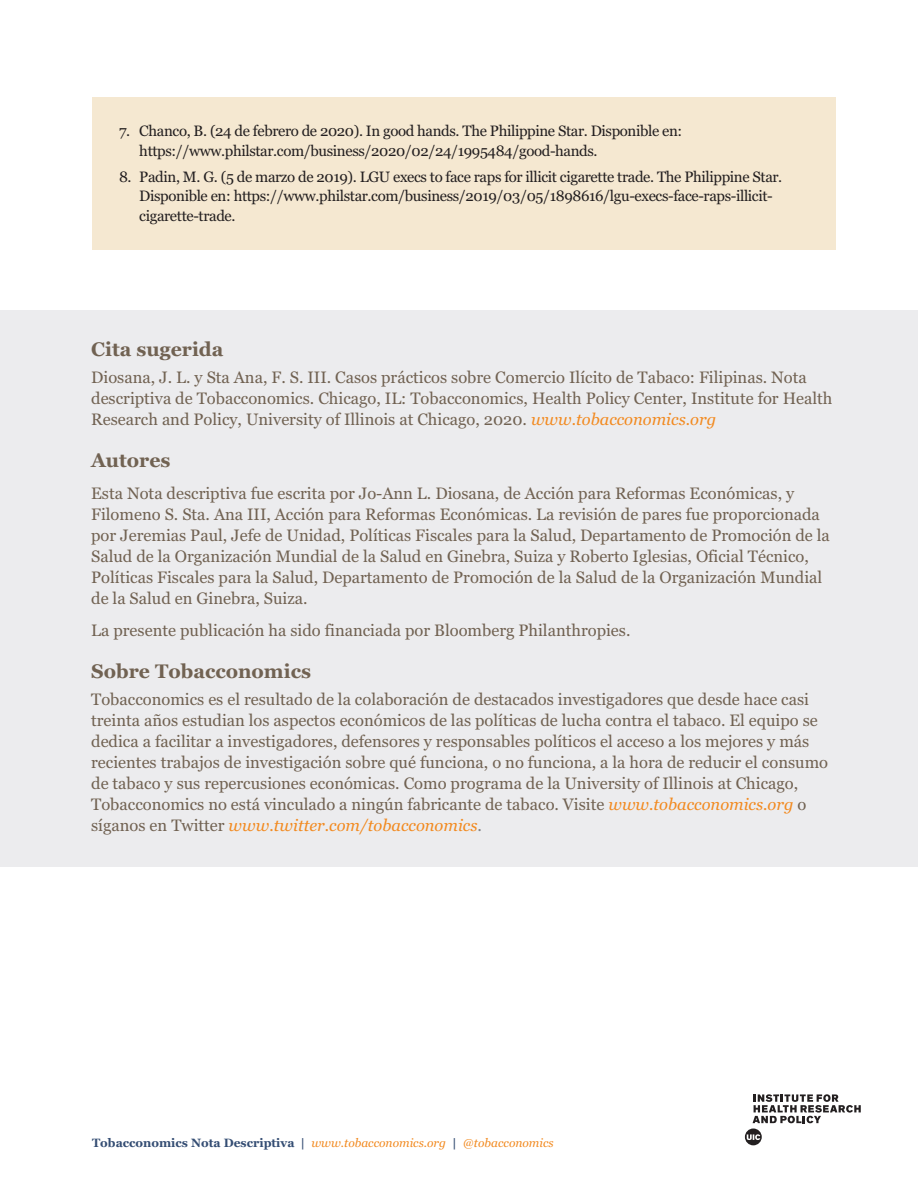
<style>
.page{position:relative;width:918px;height:1188px;background:#fff}
.page>*{position:absolute;margin:0;border:0;box-sizing:border-box;transform-origin:0 0}
.t1{font:700 19.5px "Georgia";color:#716252}
.t2{font:16.5px/21px "Georgia";color:#716252}
.t3{font:15px/19.5px "Georgia";letter-spacing:-.025em;color:#231f20}
.t4{font:italic 12px "Georgia";color:#f28a20}
.s1{font-style:italic;color:#f28a20}
.s2{color:#808285}
.s3{font-weight:700;font-style:normal;color:#344d73}
</style>
<div class="page">
<div style="left:0;top:310px;width:918px;height:557px;background:#ececee"></div>
<svg style="left:745px;top:1129px;width:17px;height:16px"></svg>
<svg style="left:753px;top:1094px;width:108px;height:29px"></svg>
<div style="left:92px;top:97px;width:744px;height:152px;background:#f5e8d1"></div>
<p class="t3" style="left:139px;top:121px;width:544px;text-indent:-20px">7. Chanco, B. (24 de febrero de 2020). In good hands. The Philippine Star. Disponible en: https://www.philstar.com/business/2020/02/24/1995484/good-hands.</p>
<p class="t3" style="left:139px;top:167px;width:645px;text-indent:-20px">8. Padin, M. G. (5 de marzo de 2019). LGU execs to face raps for illicit cigarette trade. The Philippine Star.<br>Disponible en: https://www.philstar.com/business/2019/03/05/1898616/lgu-execs-face-raps-illicit&shy;cigarette-trade.</p>
<p class="t1" style="left:91px;top:338px;width:134px">Cita sugerida</p>
<p class="t2" style="left:91px;top:366px;width:743px">Diosana, J. L. y Sta Ana, F. S. III. Casos prácticos sobre Comercio Ilícito de Tabaco: Filipinas. Nota descriptiva de Tobacconomics. Chicago, IL: Tobacconomics, Health Policy Center, Institute for Health<br>Research and Policy, University of Illinois at Chicago, 2020. <span class="s1">www.tobacconomics.org</span></p>
<p class="t1" style="left:91px;top:449px;width:81px">Autores</p>
<p class="t2" style="left:91px;top:483px;width:740px">Esta Nota descriptiva fue escrita por Jo-Ann L. Diosana, de Acción para Reformas Económicas, y Filomeno S. Sta. Ana III, Acción para Reformas Económicas. La revisión de pares fue proporcionada por Jeremias Paul, Jefe de Unidad, Políticas Fiscales para la Salud, Departamento de Promoción de la Salud de la Organización Mundial de la Salud en Ginebra, Suiza y Roberto Iglesias, Oficial Técnico, Políticas Fiscales para la Salud, Departamento de Promoción de la Salud de la Organización Mundial de la Salud en Ginebra, Suiza.</p>
<p class="t2" style="left:91px;top:620px;width:541px">La presente publicación ha sido financiada por Bloomberg Philanthropies.</p>
<p class="t1" style="left:91px;top:660px;width:221px">Sobre Tobacconomics</p>
<p class="t2" style="left:91px;top:689px;width:738px">Tobacconomics es el resultado de la colaboración de destacados investigadores que desde hace casi treinta años estudian los aspectos económicos de las políticas de lucha contra el tabaco. El equipo se dedica a facilitar a investigadores, defensores y responsables políticos el acceso a los mejores y más recientes trabajos de investigación sobre qué funciona, o no funciona, a la hora de reducir el consumo de tabaco y sus repercusiones económicas. Como programa de la University of Illinois at Chicago, Tobacconomics no está vinculado a ningún fabricante de tabaco. Visite <span class="s1">www.tobacconomics.org</span> o síganos en Twitter <span class="s1">www.twitter.com/tobacconomics</span><span class="s2">.</span></p>
<p class="t4" style="left:92px;top:1135px;width:463px"><span class="s3">Tobacconomics Nota Descriptiva |</span> www.tobacconomics.org <span class="s3">|</span> @tobacconomics</p>
</div>
